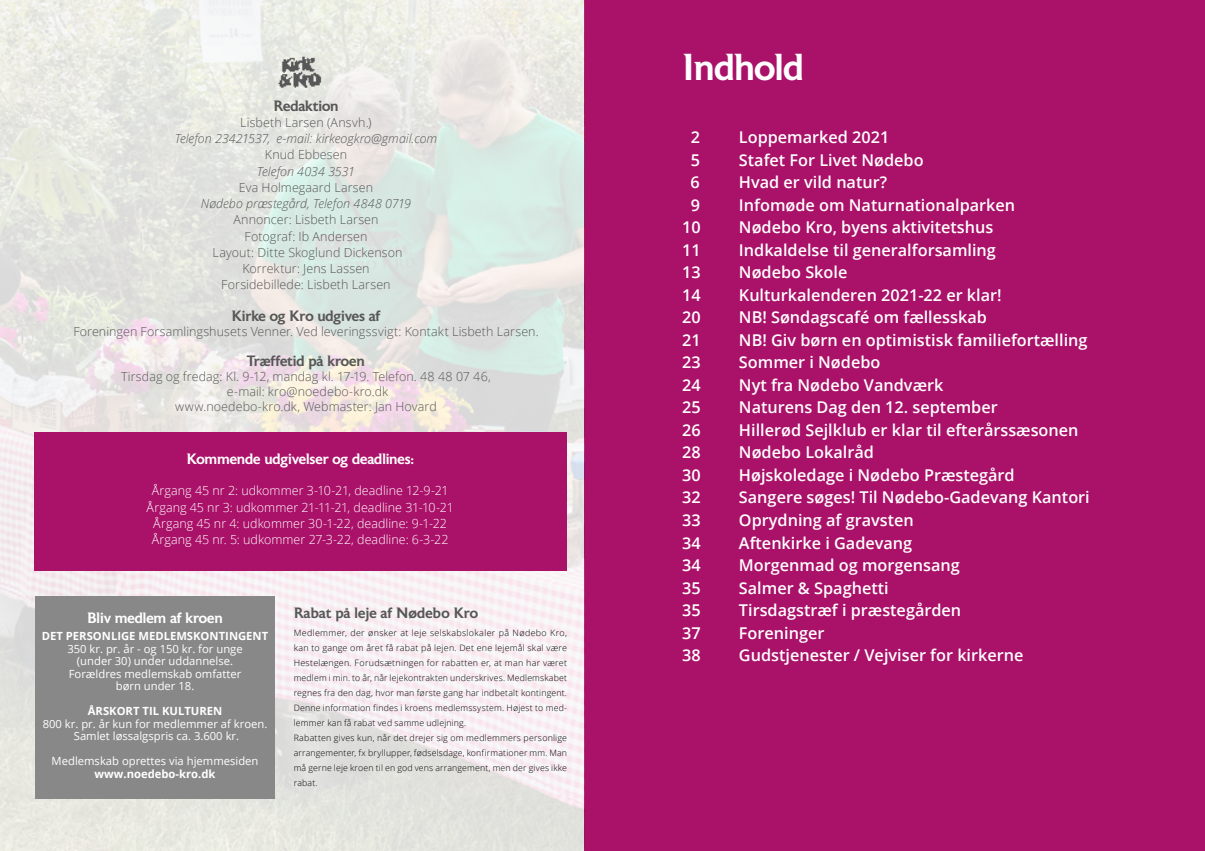
<style>
.page{position:relative;width:1205px;height:851px;background:#fff}
.page>*{position:absolute;margin:0;border:0;box-sizing:border-box;transform-origin:0 0}
.t1{font:500 37.5px "Astoria";letter-spacing:-.015em;color:#fff}
.t2{font:600 16.25px "Open Sans";color:#fff}
.t3{font:500 15px "Astoria";letter-spacing:-.01em;color:#565756}
.t4{font:500 15px "Astoria";letter-spacing:-.01em;color:#fff}
.t5{font:300 12.5px/16.2px "Open Sans";letter-spacing:.005em;color:#565756;text-align:center}
.t6{font:300 12.5px/16.2px "Open Sans";letter-spacing:.005em;color:#fff;text-align:center}
.t7{font:italic 300 12.5px "Open Sans";color:#565756}
.t8{font:11.25px/12.5px "Open Sans";color:#fff;text-align:center}
.t9{font:700 11.25px "Open Sans";color:#fff}
.t10{font:300 8.75px/15px "Open Sans";letter-spacing:.02em;color:#000}
</style>
<div class="page">
<div style="left:585px;top:0;width:620px;height:850px;background:#aa1169"></div>
<img style="left:0;top:0;width:585px;height:850px">
<div style="left:35px;top:595px;width:240px;height:203px;background:#888"></div>
<img style="left:276px;top:53px;width:48px;height:39px">
<div style="left:34px;top:432px;width:533px;height:138px;background:#aa1169"></div>
<p class="t3" style="left:273px;top:97px;width:67px">Redaktion</p>
<p class="t5" style="left:240px;top:114px;width:133px">Lisbeth Larsen (Ansvh.)</p>
<p class="t7" style="left:175px;top:130px;width:264px">Telefon 23421537, e-mail: kirkeogkro@gmail.com</p>
<p class="t5" style="left:265px;top:146px;width:84px">Knud Ebbesen</p>
<p class="t7" style="left:257px;top:162px;width:100px">Telefon 4034 3531</p>
<p class="t5" style="left:239px;top:179px;width:136px">Eva Holmegaard Larsen</p>
<p class="t7" style="left:201px;top:195px;width:212px">Nødebo præstegård, Telefon 4848 0719</p>
<p class="t5" style="left:213px;top:211px;width:191px">Annoncer: Lisbeth Larsen<br>Fotograf: Ib Andersen<br>Layout: Ditte Skoglund Dickenson<br>Korrektur: Jens Lassen<br>Forsidebillede: Lisbeth Larsen</p>
<p class="t3" style="left:232px;top:307px;width:150px">Kirke og Kro udgives af</p>
<p class="t5" style="left:73px;top:322px;width:467px">Foreningen Forsamlingshusets Venner. Ved leveringssvigt: Kontakt Lisbeth Larsen.</p>
<p class="t3" style="left:247px;top:352px;width:119px">Træffetid på kroen</p>
<p class="t5" style="left:121px;top:368px;width:371px;line-height:15px">Tirsdag og fredag: Kl. 9-12, mandag kl. 17-19. Telefon. 48 48 07 46, e-mail: kro@noedebo-kro.dk<br>www.noedebo-kro.dk, Webmaster: Jan Hovard</p>
<p class="t4" style="left:186px;top:451px;width:229px">Kommende udgivelser og deadlines:</p>
<p class="t6" style="left:147px;top:482px;width:309px">Årgang 45 nr 2: udkommer 3-10-21, deadline 12-9-21<br>Årgang 45 nr 3: udkommer 21-11-21, deadline 31-10-21<br>Årgang 45 nr 4: udkommer 30-1-22, deadline: 9-1-22<br>Årgang 45 nr. 5: udkommer 27-3-22, deadline: 6-3-22</p>
<p class="t4" style="left:87px;top:609px;width:137px">Bliv medlem af kroen</p>
<p class="t9" style="left:42px;top:628px;width:228px">DET PERSONLIGE MEDLEMSKONTINGENT</p>
<p class="t8" style="left:67px;top:642px;width:177px">350 kr. pr. år - og 150 kr. for unge (under 30) under uddannelse.<br>Forældres medlemskab omfatter børn under 18.</p>
<p class="t9" style="left:88px;top:703px;width:136px">ÅRSKORT TIL KULTUREN</p>
<p class="t8" style="left:43px;top:717px;width:226px">800 kr. pr. år kun for medlemmer af kroen.<br>Samlet løssalgspris ca. 3.600 kr.</p>
<p class="t8" style="left:52px;top:754px;width:208px">Medlemskab oprettes via hjemmesiden</p>
<p class="t9" style="left:95px;top:765px;width:122px">www.noedebo-kro.dk</p>
<p class="t3" style="left:294px;top:604px;width:186px">Rabat på leje af Nødebo Kro</p>
<p class="t10" style="left:294px;top:625px;width:275px">Medlemmer, der ønsker at leje selskabslokaler på Nødebo Kro, kan to gange om året få rabat på lejen. Det ene lejemål skal være Hestelængen. Forudsætningen for rabatten er, at man har været medlem i min. to år, når lejekontrakten underskrives. Medlemskabet regnes fra den dag, hvor man første gang har indbetalt kontingent.<br>Denne information findes i kroens medlemssystem. Højest to med&shy;lemmer kan få rabat ved samme udlejning.<br>Rabatten gives kun, når det drejer sig om medlemmers personlige arrangementer, fx bryllupper, fødselsdage, konfirmationer mm. Man må gerne leje kroen til en god vens arrangement, men der gives ikke rabat.</p>
<h1 class="t1" style="left:682px;top:47px;width:124px">Indhold</h1>
<p class="t2" style="left:691px;top:126px;width:11px">2</p>
<p class="t2" style="left:739px;top:126px;width:152px">Loppemarked 2021</p>
<p class="t2" style="left:691px;top:148px;width:11px">5</p>
<p class="t2" style="left:739px;top:148px;width:186px">Stafet For Livet Nødebo</p>
<p class="t2" style="left:690px;top:171px;width:11px">6</p>
<p class="t2" style="left:739px;top:171px;width:150px">Hvad er vild natur?</p>
<p class="t2" style="left:691px;top:193px;width:11px">9</p>
<p class="t2" style="left:739px;top:193px;width:278px">Infomøde om Naturnationalparken</p>
<p class="t2" style="left:682px;top:216px;width:20px">10</p>
<p class="t2" style="left:739px;top:216px;width:256px">Nødebo Kro, byens aktivitetshus</p>
<p class="t2" style="left:682px;top:238px;width:20px">11</p>
<p class="t2" style="left:739px;top:238px;width:258px">Indkaldelse til generalforsamling</p>
<p class="t2" style="left:682px;top:261px;width:20px">13</p>
<p class="t2" style="left:739px;top:261px;width:110px">Nødebo Skole</p>
<p class="t2" style="left:682px;top:284px;width:20px">14</p>
<p class="t2" style="left:739px;top:284px;width:264px">Kulturkalenderen 2021-22 er klar!</p>
<p class="t2" style="left:682px;top:306px;width:20px">20</p>
<p class="t2" style="left:739px;top:306px;width:249px">NB! Søndagscafé om fællesskab</p>
<p class="t2" style="left:682px;top:329px;width:20px">21</p>
<p class="t2" style="left:739px;top:329px;width:350px">NB! Giv børn en optimistisk familiefortælling</p>
<p class="t2" style="left:682px;top:351px;width:20px">23</p>
<p class="t2" style="left:739px;top:351px;width:143px">Sommer i Nødebo</p>
<p class="t2" style="left:682px;top:374px;width:20px">24</p>
<p class="t2" style="left:739px;top:374px;width:206px">Nyt fra Nødebo Vandværk</p>
<p class="t2" style="left:682px;top:396px;width:20px">25</p>
<p class="t2" style="left:739px;top:396px;width:260px">Naturens Dag den 12. september</p>
<p class="t2" style="left:682px;top:419px;width:20px">26</p>
<p class="t2" style="left:739px;top:419px;width:341px">Hillerød Sejlklub er klar til efterårssæsonen</p>
<p class="t2" style="left:682px;top:441px;width:20px">28</p>
<p class="t2" style="left:739px;top:441px;width:136px">Nødebo Lokalråd</p>
<p class="t2" style="left:682px;top:464px;width:20px">30</p>
<p class="t2" style="left:739px;top:464px;width:277px">Højskoledage i Nødebo Præstegård</p>
<p class="t2" style="left:682px;top:486px;width:20px">32</p>
<p class="t2" style="left:739px;top:486px;width:352px">Sangere søges! Til Nødebo-Gadevang Kantori</p>
<p class="t2" style="left:682px;top:509px;width:20px">33</p>
<p class="t2" style="left:739px;top:509px;width:176px">Oprydning af gravsten</p>
<p class="t2" style="left:682px;top:531px;width:20px">34</p>
<p class="t2" style="left:739px;top:531px;width:175px">Aftenkirke i Gadevang</p>
<p class="t2" style="left:682px;top:554px;width:20px">34</p>
<p class="t2" style="left:739px;top:554px;width:223px">Morgenmad og morgensang</p>
<p class="t2" style="left:682px;top:576px;width:20px">35</p>
<p class="t2" style="left:739px;top:576px;width:151px">Salmer &amp; Spaghetti</p>
<p class="t2" style="left:682px;top:599px;width:20px">35</p>
<p class="t2" style="left:739px;top:599px;width:224px">Tirsdagstræf i præstegården</p>
<p class="t2" style="left:682px;top:621px;width:20px">37</p>
<p class="t2" style="left:739px;top:621px;width:87px">Foreninger</p>
<p class="t2" style="left:682px;top:644px;width:20px">38</p>
<p class="t2" style="left:739px;top:644px;width:286px">Gudstjenester / Vejviser for kirkerne</p>
</div>
